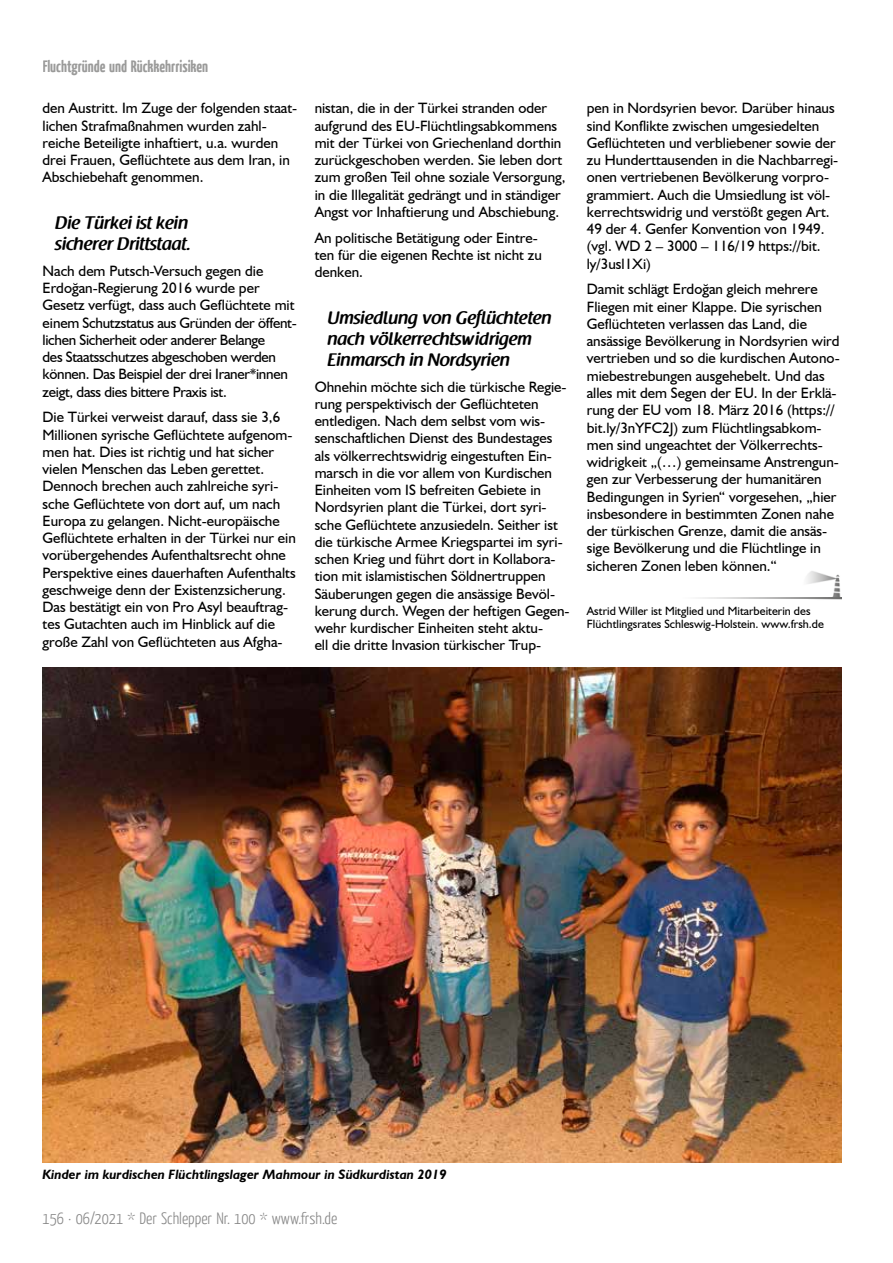
<style>
.page{position:relative;width:893px;height:1263px;background:#fff}
.page>*{position:absolute;margin:0;border:0;box-sizing:border-box;transform-origin:0 0}
.t1{font:600 18px/21px "Raspoutine";color:#000}
.t2{font:300 16.5px "Yanone Kaffeesatz";color:#878787}
.t3{font:700 16.5px "Yanone Kaffeesatz";color:#575756}
.t4{font:15px/17.2px "Humanist 521 BT";color:#000}
.t5{font:15px/17.2px "Humanist 521 BT";letter-spacing:-.02em;color:#000}
.t6{font:italic 700 13.5px "Humanist 521 BT";color:#000}
.t7{font:12px/13.5px "Humanist 521 BT";color:#000}
</style>
<div class="page">
<img style="left:802px;top:571px;width:40px;height:29px">
<img style="left:700px;top:598px;width:142px;height:1px">
<img style="left:43px;top:668px;width:799px;height:494px">
<p class="t3" style="left:43px;top:55px;width:167px">Fluchtgründe und Rückkehrrisiken</p>
<p class="t4" style="left:43px;top:99px;width:256px">den Austritt. Im Zuge der folgenden staat&shy;lichen Strafmaßnahmen wurden zahl&shy;reiche Beteiligte inhaftiert, u.a. wurden drei Frauen, Geflüchtete aus dem Iran, in Abschiebehaft genommen.</p>
<p class="t1" style="left:55px;top:213px;width:137px">Die Türkei ist kein sicherer Drittstaat.</p>
<p class="t5" style="left:43px;top:262px;width:256px">Nach dem Putsch-Versuch gegen die Erdoğan-Regierung 2016 wurde per Gesetz verfügt, dass auch Geflüchtete mit einem Schutzstatus aus Gründen der öffent&shy;lichen Sicherheit oder anderer Belange<br>des Staatsschutzes abgeschoben werden können. Das Beispiel der drei Iraner*innen zeigt, dass dies bittere Praxis ist.</p>
<p class="t4" style="left:43px;top:408px;width:255px">Die Türkei verweist darauf, dass sie 3,6<br>Millionen syrische Geflüchtete aufgenom&shy;men hat. Dies ist richtig und hat sicher vielen Menschen das Leben gerettet.<br>Dennoch brechen auch zahlreiche syri&shy;sche Geflüchtete von dort auf, um nach Europa zu gelangen. Nicht-europäische Geflüchtete erhalten in der Türkei nur ein vorübergehendes Aufenthaltsrecht ohne Perspektive eines dauerhaften Aufenthalts geschweige denn der Existenzsicherung.<br>Das bestätigt ein von Pro Asyl beauftrag&shy;tes Gutachten auch im Hinblick auf die große Zahl von Geflüchteten aus Afgha-</p>
<p class="t4" style="left:315px;top:99px;width:253px">nistan, die in der Türkei stranden oder aufgrund des EU-Flüchtlingsabkommens mit der Türkei von Griechenland dorthin zurückgeschoben werden. Sie leben dort zum großen Teil ohne soziale Versorgung, in die Illegalität gedrängt und in ständiger Angst vor Inhaftierung und Abschiebung.</p>
<p class="t4" style="left:315px;top:229px;width:229px">An politische Betätigung oder Eintre&shy;ten für die eigenen Rechte ist nicht zu denken.</p>
<p class="t1" style="left:327px;top:307px;width:226px">Umsiedlung von Geflüchteten nach völkerrechtswidrigem<br>Einmarsch in Nordsyrien</p>
<p class="t4" style="left:315px;top:377px;width:256px">Ohnehin möchte sich die türkische Regie&shy;rung perspektivisch der Geflüchteten entledigen. Nach dem selbst vom wis&shy;senschaftlichen Dienst des Bundestages als völkerrechtswidrig eingestuften Ein&shy;marsch in die vor allem von Kurdischen Einheiten vom IS befreiten Gebiete in Nordsyrien plant die Türkei, dort syri&shy;sche Geflüchtete anzusiedeln. Seither ist die türkische Armee Kriegspartei im syri&shy;schen Krieg und führt dort in Kollabora&shy;tion mit islamistischen Söldnertruppen Säuberungen gegen die ansässige Bevöl&shy;kerung durch. Wegen der heftigen Gegen&shy;wehr kurdischer Einheiten steht aktu-<br>ell die dritte Invasion türkischer Trup-</p>
<p class="t4" style="left:587px;top:99px;width:253px">pen in Nordsyrien bevor. Darüber hinaus sind Konflikte zwischen umgesiedelten Geflüchteten und verbliebener sowie der zu Hunderttausenden in die Nachbarregi&shy;onen vertriebenen Bevölkerung vorpro&shy;grammiert. Auch die Umsiedlung ist völ&shy;kerrechtswidrig und verstößt gegen Art.<br>49 der 4. Genfer Konvention von 1949. (vgl. WD 2 – 3000 – 116/19 https://bit. ly/3usl1Xi)</p>
<p class="t4" style="left:587px;top:280px;width:254px">Damit schlägt Erdoğan gleich mehrere Fliegen mit einer Klappe. Die syrischen Geflüchteten verlassen das Land, die ansässige Bevölkerung in Nordsyrien wird vertrieben und so die kurdischen Autono&shy;miebestrebungen ausgehebelt. Und das alles mit dem Segen der EU. In der Erklä&shy;rung der EU vom 18. März 2016 (https:// bit.ly/3nYFC2J) zum Flüchtlingsabkom&shy;men sind ungeachtet der Völkerrechts&shy;widrigkeit „(…) gemeinsame Anstrengun&shy;gen zur Verbesserung der humanitären Bedingungen in Syrien“ vorgesehen, „hier insbesondere in bestimmten Zonen nahe der türkischen Grenze, damit die ansäs&shy;sige Bevölkerung und die Flüchtlinge in sicheren Zonen leben können.“</p>
<p class="t7" style="left:587px;top:604px;width:239px">Astrid Willer ist Mitglied und Mitarbeiterin des<br>Flüchtlingsrates Schleswig-Holstein. www.frsh.de</p>
<p class="t6" style="left:43px;top:1166px;width:406px">Kinder im kurdischen Flüchtlingslager Mahmour in Südkurdistan 2019</p>
<p class="t2" style="left:43px;top:1208px;width:296px">156 · 06/2021 * Der Schlepper Nr. 100 * www.frsh.de</p>
</div>
